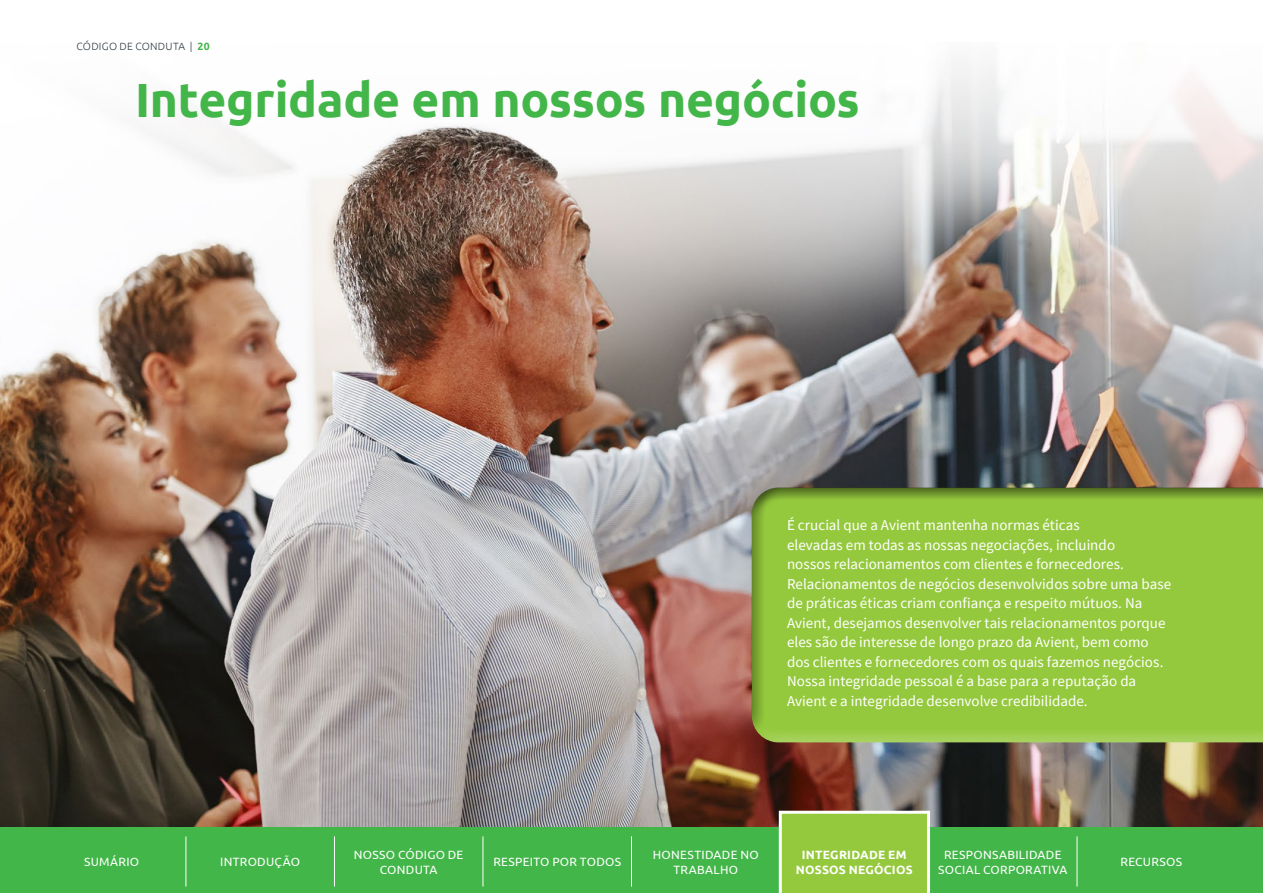
<style>
.page{position:relative;width:1263px;height:893px;background:#fff}
.page>*{position:absolute;margin:0;border:0;box-sizing:border-box;transform-origin:0 0}
.t1{font:700 48px "Ubuntu";letter-spacing:-.005em;color:#43b649}
.t2{font:15px/19.5px "Source Sans Pro";letter-spacing:.005em;color:#fff}
.t3{font:12px/15px "Ubuntu";letter-spacing:.025em;color:#fff;text-align:center}
.t4{font:700 12px/15px "Ubuntu";letter-spacing:.02em;color:#fff;text-align:center}
.t5{font:300 10.5px "Ubuntu";letter-spacing:.025em;color:#313d44}
.s1{font-weight:700;color:#43b649}
</style>
<div class="page">
<img style="left:0;top:62px;width:1263px;height:765px">
<div style="left:746px;top:494px;width:517px;height:249px;background:#a3d058"></div>
<div style="left:738px;top:475px;width:525px;height:261px;background:#000;opacity:.75"></div>
<div style="left:0;top:827px;width:1263px;height:66px;background:#43b649"></div>
<svg style="left:777px;top:809px;width:154px;height:84px;background:#99c949"></svg>
<hr style="left:186px;top:836px;width:1px;height:50px;background:#fff">
<hr style="left:334px;top:836px;width:1px;height:50px;background:#fff">
<hr style="left:483px;top:836px;width:1px;height:50px;background:#fff">
<hr style="left:631px;top:836px;width:1px;height:50px;background:#fff">
<hr style="left:780px;top:836px;width:1px;height:50px;background:#fff">
<hr style="left:928px;top:836px;width:1px;height:50px;background:#fff">
<hr style="left:1077px;top:836px;width:1px;height:50px;background:#fff">
<p class="t5" style="left:77px;top:40px;width:135px">CÓDIGO DE CONDUTA | <span class="s1">20</span></p>
<h1 class="t1" style="left:135px;top:71px;width:726px">Integridade em nossos negócios</h1>
<p class="t2" style="left:787px;top:515px;width:386px">É crucial que a Avient mantenha normas éticas<br>elevadas em todas as nossas negociações, incluindo<br>nossos relacionamentos com clientes e fornecedores.<br>Relacionamentos de negócios desenvolvidos sobre uma base de práticas éticas criam confiança e respeito mútuos. Na Avient, desejamos desenvolver tais relacionamentos porque eles são de interesse de longo prazo da Avient, bem como dos clientes e fornecedores com os quais fazemos negócios.<br>Nossa integridade pessoal é a base para a reputação da Avient e a integridade desenvolve credibilidade.</p>
<p class="t3" style="left:84px;top:854px;width:57px">SUMÁRIO</p>
<p class="t3" style="left:220px;top:854px;width:81px">INTRODUÇÃO</p>
<p class="t3" style="left:354px;top:846px;width:111px">NOSSO CÓDIGO DE<br>CONDUTA</p>
<p class="t3" style="left:493px;top:854px;width:129px">RESPEITO POR TODOS</p>
<p class="t3" style="left:653px;top:846px;width:107px">HONESTIDADE NO<br>TRABALHO</p>
<p class="t4" style="left:796px;top:847px;width:118px">INTEGRIDADE EM<br>NOSSOS NEGÓCIOS</p>
<p class="t3" style="left:938px;top:846px;width:131px">RESPONSABILIDADE<br>SOCIAL CORPORATIVA</p>
<p class="t3" style="left:1120px;top:854px;width:63px">RECURSOS</p>
</div>
